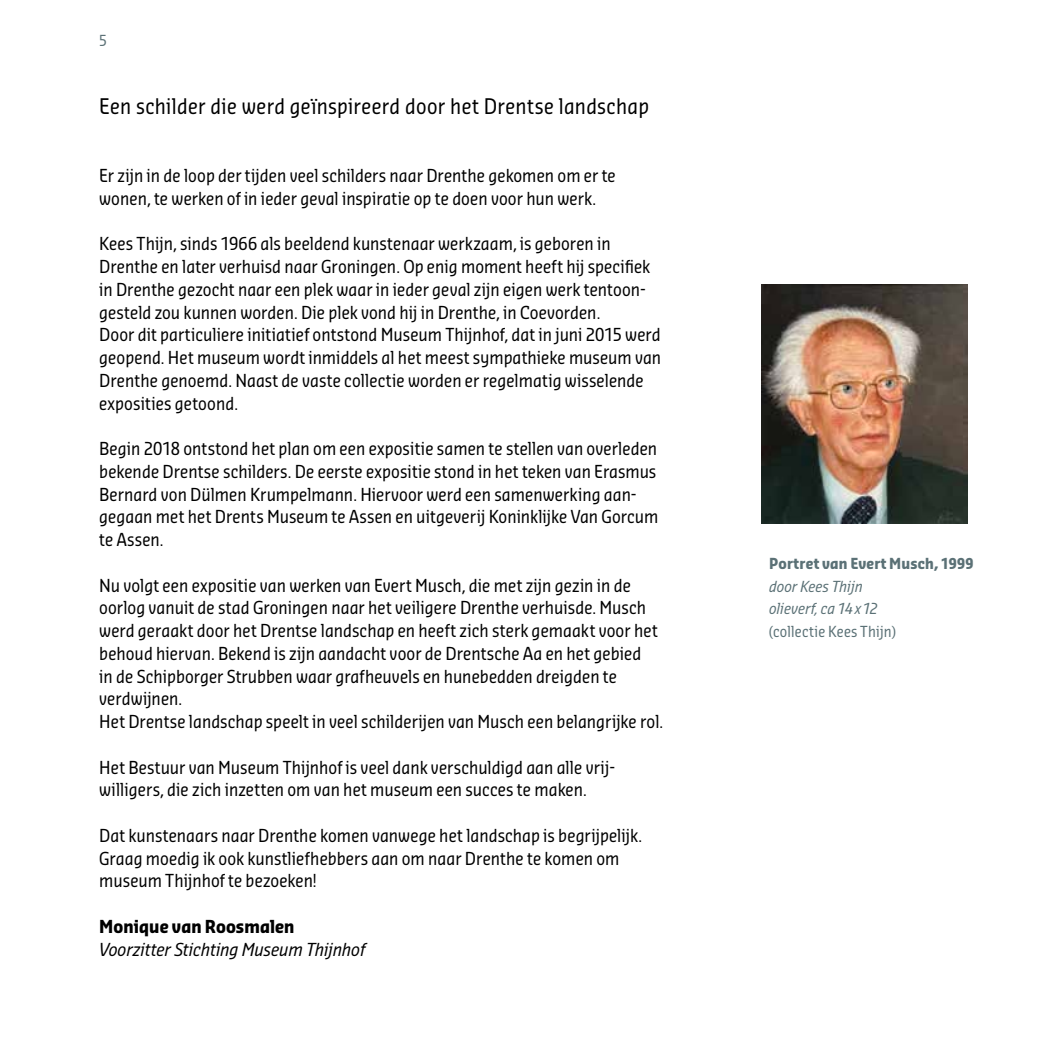
<style>
.page{position:relative;width:1042px;height:1042px;background:#fff}
.page>*{position:absolute;margin:0;border:0;box-sizing:border-box;transform-origin:0 0}
.t1{font:21px "Sansa Con";letter-spacing:.015em;color:#000}
.t2{font:17.5px/22.8px "Sansa Con";letter-spacing:.005em;color:#000}
.t3{font:italic 17.5px "Sansa Con";color:#000}
.t4{font:700 17.5px "Sansa Con";letter-spacing:.005em;color:#000}
.t5{font:italic 14.88px/22.8px "Sansa Con";letter-spacing:.005em;color:#5b7176}
.t6{font:700 14.88px "Sansa Con";letter-spacing:.015em;color:#5b7176}
.t7{font:14.88px "Sansa Con";letter-spacing:.01em;color:#5b7176}
</style>
<div class="page">
<img style="left:761px;top:284px;width:206px;height:239px">
<p class="t7" style="left:99px;top:31px;width:9px">5</p>
<p class="t1" style="left:99px;top:93px;width:551px">Een schilder die werd geïnspireerd door het Drentse landschap</p>
<p class="t2" style="left:99px;top:164px;width:518px">Er zijn in de loop der tijden veel schilders naar Drenthe gekomen om er te wonen, te werken of in ieder geval inspiratie op te doen voor hun werk.</p>
<p class="t2" style="left:99px;top:232px;width:563px">Kees Thijn, sinds 1966 als beeldend kunstenaar werkzaam, is geboren in Drenthe en later verhuisd naar Groningen. Op enig moment heeft hij specifiek in Drenthe gezocht naar een plek waar in ieder geval zijn eigen werk tentoon&shy;gesteld zou kunnen worden. Die plek vond hij in Drenthe, in Coevorden.<br>Door dit particuliere initiatief ontstond Museum Thijnhof, dat in juni 2015 werd geopend. Het museum wordt inmiddels al het meest sympathieke museum van Drenthe genoemd. Naast de vaste collectie worden er regelmatig wisselende exposities getoond.</p>
<p class="t2" style="left:99px;top:437px;width:561px">Begin 2018 ontstond het plan om een expositie samen te stellen van overleden bekende Drentse schilders. De eerste expositie stond in het teken van Erasmus Bernard von Dülmen Krumpelmann. Hiervoor werd een samenwerking aan-- gegaan met het Drents Museum te Assen en uitgeverij Koninklijke Van Gorcum te Assen.</p>
<p class="t2" style="left:99px;top:573px;width:565px">Nu volgt een expositie van werken van Evert Musch, die met zijn gezin in de oorlog vanuit de stad Groningen naar het veiligere Drenthe verhuisde. Musch werd geraakt door het Drentse landschap en heeft zich sterk gemaakt voor het behoud hiervan. Bekend is zijn aandacht voor de Drentsche Aa en het gebied<br>in de Schipborger Strubben waar grafheuvels en hunebedden dreigden te verdwijnen.<br>Het Drentse landschap speelt in veel schilderijen van Musch een belangrijke rol.</p>
<p class="t2" style="left:99px;top:755px;width:516px">Het Bestuur van Museum Thijnhof is veel dank verschuldigd aan alle vrij&shy;willigers, die zich inzetten om van het museum een succes te maken.</p>
<p class="t2" style="left:99px;top:823px;width:544px">Dat kunstenaars naar Drenthe komen vanwege het landschap is begrijpelijk.<br>Graag moedig ik ook kunstliefhebbers aan om naar Drenthe te komen om museum Thijnhof te bezoeken!</p>
<p class="t4" style="left:99px;top:915px;width:197px">Monique van Roosmalen</p>
<p class="t3" style="left:99px;top:938px;width:267px">Voorzitter Stichting Museum Thijnhof</p>
<p class="t6" style="left:769px;top:554px;width:206px">Portret van Evert Musch, 1999</p>
<p class="t5" style="left:769px;top:574px;width:110px">door Kees Thijn olieverf, ca 14x12</p>
<p class="t7" style="left:769px;top:622px;width:128px">(collectie Kees Thijn)</p>
</div>
